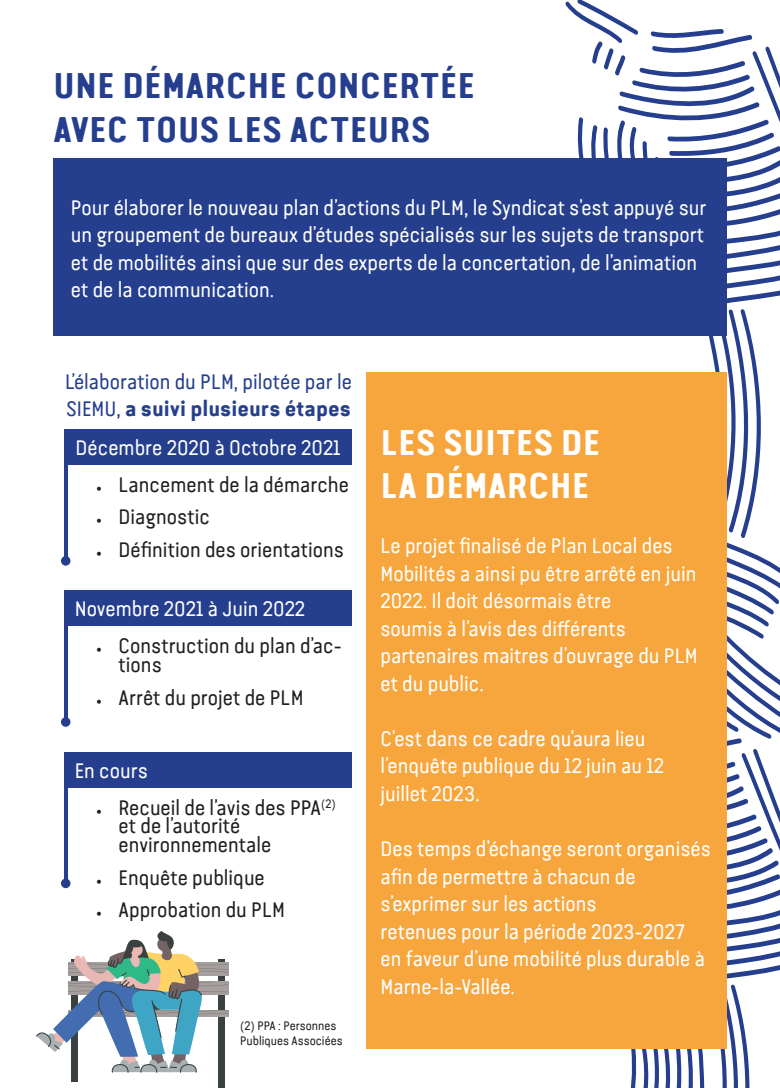
<style>
.page{position:relative;width:780px;height:1088px;background:#fff}
.page>*{position:absolute;margin:0;border:0;box-sizing:border-box;transform-origin:0 0}
.t1{font:700 36.25px/43.5px "Van Condensed Pro";color:#253f8e}
.t2{font:700 36.25px/43.5px "Van Condensed Pro";color:#fff}
.t3{font:21.25px/27.5px "Van Pro Regular 3";color:#fff}
.t4{font:21.25px/18.8px "Van Pro Regular 3";color:#231f20}
.t5{font:21.25px "Van Pro Regular 3";color:#253f8e}
.t6{font:700 21.25px "Van Condensed Pro";color:#253f8e}
.t7{font:12.5px/15px "Van Pro Regular 3";color:#231f20}
.s1{font-family:"Van Pro Regular 3";font-weight:400}
.s2{font-family:"Minion Pro";font-size:15px}
</style>
<div class="page">
<svg style="left:565px;top:0;width:215px;height:1088px"></svg>
<div style="left:53px;top:159px;width:673px;height:177px;background:#253f8e"></div>
<div style="left:366px;top:372px;width:360px;height:677px;background:#f7a63e"></div>
<div style="left:64px;top:590px;width:287px;height:36px;background:#253f8e"></div>
<div style="left:64px;top:429px;width:287px;height:36px;background:#253f8e"></div>
<div style="left:64px;top:751px;width:287px;height:36px;background:#253f8e"></div>
<hr style="left:64px;top:620px;width:3px;height:105px;background:#253f8e">
<div style="left:61px;top:717px;width:9px;height:10px;background:#253f8e;border-radius:50%"></div>
<hr style="left:64px;top:781px;width:3px;height:106px;background:#253f8e">
<div style="left:61px;top:878px;width:9px;height:10px;background:#253f8e;border-radius:50%"></div>
<hr style="left:64px;top:459px;width:3px;height:105px;background:#253f8e">
<div style="left:61px;top:556px;width:9px;height:10px;background:#253f8e;border-radius:50%"></div>
<div style="left:72px;top:959px;width:6px;height:123px;background:#3b4040"></div>
<div style="left:218px;top:959px;width:7px;height:129px;background:#3b4040"></div>
<svg style="left:36px;top:931px;width:192px;height:142px"></svg>
<h1 class="t1" style="left:53px;top:61px;width:423px">UNE DÉMARCHE CONCERTÉE<br>AVEC TOUS LES ACTEURS</h1>
<p class="t3" style="left:71px;top:192px;width:637px">Pour élaborer le nouveau plan d’actions du PLM, le Syndicat s’est appuyé sur un groupement de bureaux d’études spécialisés sur les sujets de transport et de mobilités ainsi que sur des experts de la concertation, de l’animation et de la communication.</p>
<p class="t5" style="left:65px;top:366px;width:288px">L’élaboration du PLM, pilotée par le</p>
<p class="t6" style="left:66px;top:393px;width:286px"><span class="s1">SIEMU,</span> a suivi plusieurs étapes</p>
<p class="t3" style="left:76px;top:432px;width:266px">Décembre 2020 à Octobre 2021</p>
<p class="t4" style="left:96px;top:474px;width:254px"><span class="s2">•</span> Lancement de la démarche</p>
<p class="t4" style="left:96px;top:506px;width:115px"><span class="s2">•</span> Diagnostic</p>
<p class="t4" style="left:96px;top:539px;width:249px"><span class="s2">•</span> Définition des orientations</p>
<p class="t3" style="left:75px;top:594px;width:232px">Novembre 2021 à Juin 2022</p>
<p class="t4" style="left:119px;top:635px;width:224px;text-indent:-22px"><span class="s2">•</span> Construction du plan d’ac&shy;tions</p>
<p class="t4" style="left:96px;top:686px;width:209px"><span class="s2">•</span> Arrêt du projet de PLM</p>
<p class="t3" style="left:75px;top:755px;width:74px">En cours</p>
<p class="t4" style="left:119px;top:796px;width:219px;text-indent:-23px"><span class="s2">•</span> Recueil de l’avis des PPA<sup>(2) </sup>et de l’autorité environnementale</p>
<p class="t4" style="left:96px;top:866px;width:170px"><span class="s2">•</span> Enquête publique</p>
<p class="t4" style="left:96px;top:899px;width:190px"><span class="s2">•</span> Approbation du PLM</p>
<p class="t7" style="left:240px;top:1018px;width:104px">(2) PPA : Personnes<br>Publiques Associées</p>
<h1 class="t2" style="left:380px;top:418px;width:222px">LES SUITES DE<br>LA DÉMARCHE</h1>
<p class="t3" style="left:380px;top:531px;width:318px">Le projet finalisé de Plan Local des<br>Mobilités a ainsi pu être arrêté en juin<br>2022. Il doit désormais être<br>soumis à l’avis des différents partenaires maitres d’ouvrage du PLM et du public.</p>
<p class="t3" style="left:380px;top:723px;width:285px">C’est dans ce cadre qu’aura lieu l’enquête publique du 12 juin au 12 juillet 2023.</p>
<p class="t3" style="left:380px;top:833px;width:332px">Des temps d’échange seront organisés afin de permettre à chacun de s’exprimer sur les actions<br>retenues pour la période 2023-2027 en faveur d’une mobilité plus durable à<br>Marne-la-Vallée.</p>
</div>
